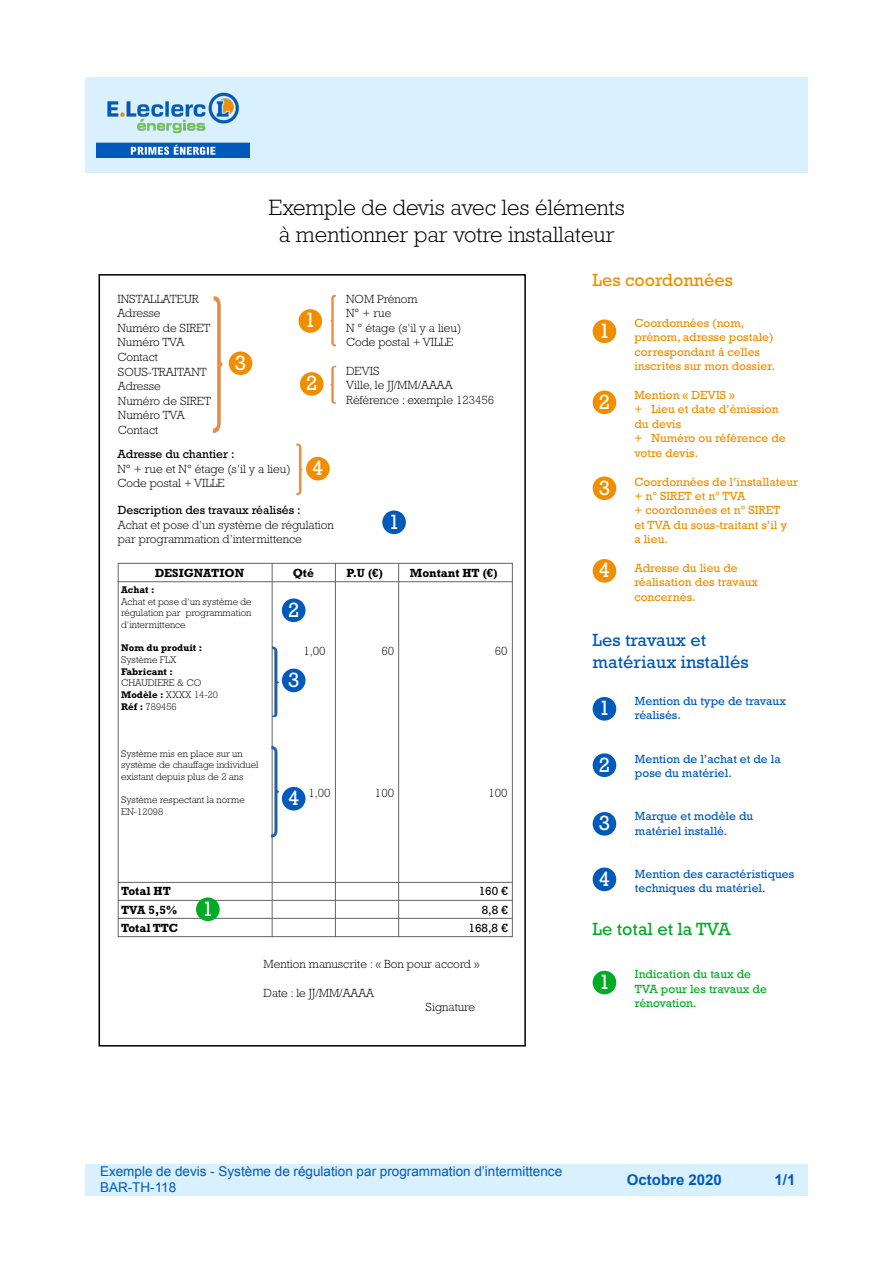
<style>
.page{position:relative;width:893px;height:1263px;background:#fff}
.page>*{position:absolute;margin:0;border:0;box-sizing:border-box;transform-origin:0 0}
.t1{font:300 22.5px/27px "Rockwell Std";color:#000;text-align:center}
.t2{font:21px "Rockwell Std";color:#fff}
.t3{font:18px/21.6px "Rockwell Std";color:#005abb}
.t4{font:18px "Rockwell Std";color:#f18e00}
.t5{font:18px "Rockwell Std";color:#00ac23}
.t6{font:700 15px "Arial";color:#005abb}
.t7{font:13.5px/16.2px "Arial";color:#005abb}
.t8{font:300 12px/14.4px "Rockwell Std";color:#000}
.t9{font:12px/14.4px "Rockwell Std";color:#f18e00}
.t10{font:12px/14.4px "Rockwell Std";color:#005abb}
.t11{font:12px/18.1px "Rockwell Std";color:#000;text-align:right}
.t12{font:700 12px/18.1px "Rockwell Std";color:#000}
.t13{font:12px/14.4px "Rockwell Std";color:#00ac23}
.t14{font:300 9.75px/11.7px "Rockwell Std";color:#000}
.t15{font:700 9.75px "Rockwell Std";color:#000}
.s1{font-weight:700}
</style>
<div class="page">
<div style="left:85px;top:1164px;width:723px;height:32px;background:#d9f0ff"></div>
<div style="left:99px;top:274px;width:427px;height:772px;border:2px solid #000"></div>
<div style="left:298px;top:309px;width:24px;height:24px;background:#f18e00;border-radius:50%"></div>
<div style="left:229px;top:351px;width:23px;height:24px;background:#f18e00;border-radius:50%"></div>
<div style="left:300px;top:372px;width:24px;height:24px;background:#f18e00;border-radius:50%"></div>
<img style="left:212px;top:296px;width:11px;height:137px">
<img style="left:330px;top:295px;width:7px;height:52px">
<img style="left:330px;top:365px;width:7px;height:39px">
<img style="left:296px;top:443px;width:7px;height:52px">
<div style="left:306px;top:457px;width:24px;height:23px;background:#f18e00;border-radius:50%"></div>
<div style="left:382px;top:510px;width:24px;height:24px;background:#005abb;border-radius:50%"></div>
<div style="left:118px;top:563px;width:395px;height:374px;border:1px solid #646363"></div>
<hr style="left:117px;top:581px;width:396px;height:1px;background:#646363">
<hr style="left:272px;top:563px;width:1px;height:374px;background:#646363">
<hr style="left:335px;top:563px;width:1px;height:374px;background:#646363">
<hr style="left:398px;top:563px;width:1px;height:374px;background:#646363">
<div style="left:282px;top:598px;width:23px;height:24px;background:#005abb;border-radius:50%"></div>
<div style="left:282px;top:669px;width:23px;height:23px;background:#005abb;border-radius:50%"></div>
<div style="left:282px;top:787px;width:23px;height:23px;background:#005abb;border-radius:50%"></div>
<img style="left:273px;top:646px;width:7px;height:71px">
<img style="left:271px;top:745px;width:9px;height:92px">
<hr style="left:118px;top:900px;width:395px;height:1px;background:#646363">
<hr style="left:118px;top:918px;width:395px;height:1px;background:#646363">
<hr style="left:118px;top:882px;width:395px;height:1px;background:#646363">
<div style="left:196px;top:897px;width:24px;height:24px;background:#00ac23;border-radius:50%"></div>
<div style="left:593px;top:319px;width:23px;height:24px;background:#f18e00;border-radius:50%"></div>
<div style="left:593px;top:390px;width:23px;height:24px;background:#f18e00;border-radius:50%"></div>
<div style="left:593px;top:476px;width:23px;height:24px;background:#f18e00;border-radius:50%"></div>
<div style="left:593px;top:559px;width:23px;height:24px;background:#f18e00;border-radius:50%"></div>
<div style="left:593px;top:697px;width:23px;height:24px;background:#005abb;border-radius:50%"></div>
<div style="left:593px;top:753px;width:23px;height:24px;background:#005abb;border-radius:50%"></div>
<div style="left:593px;top:812px;width:23px;height:24px;background:#005abb;border-radius:50%"></div>
<div style="left:593px;top:867px;width:23px;height:24px;background:#005abb;border-radius:50%"></div>
<div style="left:593px;top:971px;width:23px;height:23px;background:#00ac23;border-radius:50%"></div>
<div style="left:85px;top:77px;width:723px;height:95px;background:#d9f0ff"></div>
<img style="left:97px;top:92px;width:152px;height:65px">
<h1 class="t1" style="left:269px;top:194px;width:358px">Exemple de devis avec les éléments à mentionner par votre installateur</h1>
<p class="t8" style="left:117px;top:292px;width:95px">INSTALLATEUR<br>Adresse<br>Numéro de SIRET<br>Numéro TVA<br>Contact</p>
<p class="t8" style="left:346px;top:292px;width:117px">NOM Prénom<br>N° + rue<br>N ° étage (s’il y a lieu)<br>Code postal + VILLE</p>
<p class="t8" style="left:346px;top:364px;width:150px">DEVIS<br>Ville, le JJ/MM/AAAA<br>Référence : exemple 123456</p>
<h2 class="t2" style="left:305px;top:308px;width:13px">1</h2>
<h2 class="t2" style="left:235px;top:350px;width:13px">3</h2>
<p class="t8" style="left:118px;top:365px;width:95px">SOUS-TRAITANT<br>Adresse<br>Numéro de SIRET<br>Numéro TVA<br>Contact</p>
<h2 class="t2" style="left:306px;top:371px;width:13px">2</h2>
<p class="t11" style="left:117px;top:445px;width:119px">Adresse du chantier :</p>
<p class="t8" style="left:117px;top:461px;width:175px">N° + rue et N° étage (s’il y a lieu)<br>Code postal + VILLE</p>
<h2 class="t2" style="left:312px;top:456px;width:13px">4</h2>
<p class="t11" style="left:118px;top:501px;width:184px">Description des travaux réalisés :</p>
<p class="t8" style="left:118px;top:517px;width:218px">Achat et pose d’un système de régulation par programmation d’intermittence</p>
<h2 class="t2" style="left:388px;top:509px;width:13px">1</h2>
<p class="t12" style="left:155px;top:564px;width:91px">DESIGNATION</p>
<p class="t12" style="left:293px;top:564px;width:23px">Qté</p>
<p class="t12" style="left:347px;top:563px;width:38px">P.U (€)</p>
<p class="t12" style="left:410px;top:563px;width:89px">Montant HT (€)</p>
<p class="t15" style="left:121px;top:584px;width:35px">Achat :</p>
<p class="t14" style="left:121px;top:595px;width:132px;text-align:justify">Achat et pose d’un système de régulation par programmation d’intermittence</p>
<p class="t15" style="left:121px;top:642px;width:82px">Nom du produit :</p>
<p class="t14" style="left:121px;top:654px;width:57px">Système FLX</p>
<p class="t15" style="left:121px;top:666px;width:53px">Fabricant :</p>
<p class="t14" style="left:121px;top:677px;width:98px">CHAUDIERE &amp; CO<br><span class="s1">Modèle :</span> XXXX 14-20<br><span class="s1">Réf :</span> 789456</p>
<p class="t14" style="left:121px;top:747px;width:139px">Système mis en place sur un système de chauffage individuel existant depuis plus de 2 ans</p>
<p class="t14" style="left:121px;top:794px;width:125px">Système respectant la norme<br>EN-12098</p>
<h2 class="t2" style="left:288px;top:597px;width:13px">2</h2>
<p class="t8" style="left:303px;top:643px;width:24px">1,00</p>
<p class="t8" style="left:381px;top:643px;width:14px">60</p>
<p class="t8" style="left:495px;top:643px;width:14px">60</p>
<h2 class="t2" style="left:288px;top:667px;width:13px">3</h2>
<p class="t8" style="left:308px;top:786px;width:24px">1,00</p>
<p class="t8" style="left:375px;top:786px;width:21px">100</p>
<p class="t8" style="left:488px;top:786px;width:21px">100</p>
<h2 class="t2" style="left:288px;top:786px;width:13px">4</h2>
<p class="t12" style="left:121px;top:882px;width:59px">Total HT<br>TVA 5,5%<br>Total TTC</p>
<p class="t11" style="left:469px;top:882px;width:41px">160 €<br>8,8 €<br>168,8 €</p>
<h2 class="t2" style="left:202px;top:896px;width:13px">1</h2>
<p class="t8" style="left:264px;top:957px;width:218px">Mention manuscrite : « Bon pour accord »</p>
<p class="t8" style="left:264px;top:985px;width:112px">Date : le JJ/MM/AAAA</p>
<p class="t8" style="left:426px;top:1000px;width:51px">Signature</p>
<h3 class="t4" style="left:593px;top:270px;width:142px">Les coordonnées</h3>
<h2 class="t2" style="left:599px;top:318px;width:13px">1</h2>
<p class="t9" style="left:634px;top:316px;width:142px">Coordonnées (nom, prénom, adresse postale) correspondant à celles inscrites sur mon dossier.</p>
<p class="t9" style="left:634px;top:388px;width:153px">Mention « DEVIS »<br>+ Lieu et date d’émission du devis<br>+ Numéro ou référence de votre devis.</p>
<p class="t9" style="left:634px;top:474px;width:165px">Coordonnées de l’installateur + n° SIRET et n° TVA<br>+ coordonnées et n° SIRET<br>et TVA du sous-traitant s’il y<br>a lieu.</p>
<p class="t9" style="left:634px;top:560px;width:125px">Adresse du lieu de réalisation des travaux concernés.</p>
<h2 class="t2" style="left:599px;top:389px;width:13px">2</h2>
<h2 class="t2" style="left:599px;top:475px;width:13px">3</h2>
<h2 class="t2" style="left:599px;top:558px;width:13px">4</h2>
<h3 class="t3" style="left:593px;top:629px;width:158px">Les travaux et matériaux installés</h3>
<p class="t10" style="left:635px;top:694px;width:153px">Mention du type de travaux réalisés.</p>
<p class="t10" style="left:635px;top:751px;width:147px">Mention de l’achat et de la pose du matériel.</p>
<p class="t10" style="left:635px;top:809px;width:120px">Marque et modèle du matériel installé.</p>
<p class="t10" style="left:635px;top:866px;width:161px">Mention des caractéristiques techniques du matériel.</p>
<h2 class="t2" style="left:599px;top:696px;width:13px">1</h2>
<h2 class="t2" style="left:599px;top:752px;width:13px">2</h2>
<h2 class="t2" style="left:599px;top:811px;width:13px">3</h2>
<h2 class="t2" style="left:599px;top:866px;width:13px">4</h2>
<h3 class="t5" style="left:593px;top:918px;width:140px">Le total et la TVA</h3>
<p class="t13" style="left:635px;top:967px;width:133px">Indication du taux de<br>TVA pour les travaux de rénovation.</p>
<h2 class="t2" style="left:599px;top:970px;width:13px">1</h2>
<p class="t7" style="left:100px;top:1163px;width:464px">Exemple de devis - Système de régulation par programmation d’intermittence<br>BAR-TH-118</p>
<p class="t6" style="left:627px;top:1170px;width:97px">Octobre 2020</p>
<p class="t6" style="left:775px;top:1170px;width:22px">1/1</p>
</div>
